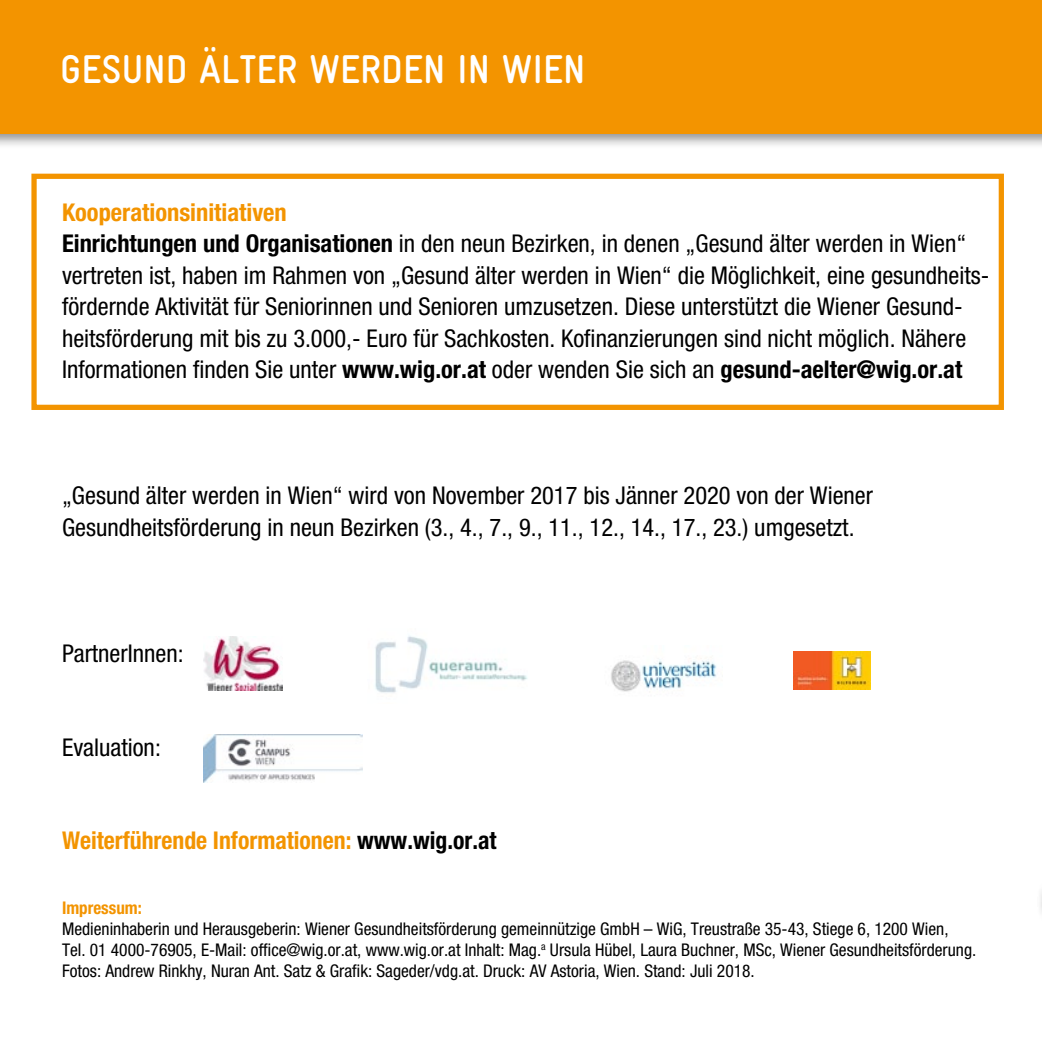
<style>
.page{position:relative;width:1042px;height:1042px;background:#fff}
.page>*{position:absolute;margin:0;border:0;box-sizing:border-box;transform-origin:0 0}
.t1{font:700 condensed 40.25px "Gravur";color:#fff}
.t2{font:condensed 24.5px/31.5px "Helvetica Neue LT Pro";color:#000}
.t3{font:700 condensed 24.5px "Helvetica Neue LT Pro";color:#f39400}
.t4{font:condensed 17.5px/21px "Helvetica Neue LT Pro";color:#000}
.t5{font:700 condensed 17.5px "Helvetica Neue LT Pro";color:#f39400}
.s1{font-weight:700;color:#f39400}
.s2{font-weight:700}
.s3{color:#000}
</style>
<div class="page">
<div style="left:0;top:0;width:1042px;height:150px;background:#000;opacity:.45"></div>
<div style="left:0;top:0;width:1042px;height:134px;background:#f39400"></div>
<svg style="left:1041px;top:892px;width:1px;height:16px"></svg>
<img style="left:204px;top:735px;width:158px;height:48px">
<img style="left:375px;top:635px;width:153px;height:58px">
<img style="left:611px;top:659px;width:106px;height:33px">
<img style="left:793px;top:651px;width:77px;height:39px">
<div style="left:31px;top:174px;width:973px;height:236px;border:5px solid #f39400"></div>
<img style="left:204px;top:636px;width:78px;height:54px">
<h1 class="t1" style="left:60px;top:47px;width:43px">GESUND</h1>
<h1 class="t1" style="left:199px;top:47px;width:21px">ÄLTER</h1>
<h1 class="t1" style="left:309px;top:47px;width:23px">WERDEN</h1>
<h1 class="t1" style="left:457px;top:47px;width:66px">IN WIEN</h1>
<p class="t2" style="left:62px;top:196px;width:929px"><span class="s1">Kooperationsinitiativen<br></span><span class="s2">Einrichtungen und Organisationen</span> in den neun Bezirken, in denen „Gesund älter werden in Wien“ vertreten ist, haben im Rahmen von „Gesund älter werden in Wien“ die Möglichkeit, eine gesundheits&shy;fördernde Aktivität für Seniorinnen und Senioren umzusetzen. Diese unterstützt die Wiener Gesund&shy;heitsförderung mit bis zu 3.000,- Euro für Sachkosten. Kofinanzierungen sind nicht möglich. Nähere Informationen finden Sie unter <span class="s2">www.wig.or.at</span> oder wenden Sie sich an <span class="s2">gesund-aelter@wig.or.at</span></p>
<p class="t2" style="left:62px;top:479px;width:812px">„Gesund älter werden in Wien“ wird von November 2017 bis Jänner 2020 von der Wiener<br>Gesundheitsförderung in neun Bezirken (3., 4., 7., 9., 11., 12., 14., 17., 23.) umgesetzt.</p>
<p class="t2" style="left:62px;top:637px;width:123px">PartnerInnen:</p>
<p class="t2" style="left:62px;top:731px;width:100px">Evaluation:</p>
<p class="t3" style="left:62px;top:825px;width:436px">Weiterführende Informationen: <span class="s3">www.wig.or.at</span></p>
<p class="t5" style="left:62px;top:897px;width:81px">Impressum:</p>
<p class="t4" style="left:62px;top:918px;width:916px">Medieninhaberin und Herausgeberin: Wiener Gesundheitsförderung gemeinnützige GmbH – WiG, Treustraße 35-43, Stiege 6, 1200 Wien,<br>Tel. 01 4000-76905, E-Mail: office@wig.or.at, www.wig.or.at Inhalt: Mag.<sup>a</sup> Ursula Hübel, Laura Buchner, MSc, Wiener Gesundheitsförderung.<br>Fotos: Andrew Rinkhy, Nuran Ant. Satz &amp; Grafik: Sageder/vdg.at. Druck: AV Astoria, Wien. Stand: Juli 2018.</p>
</div>
